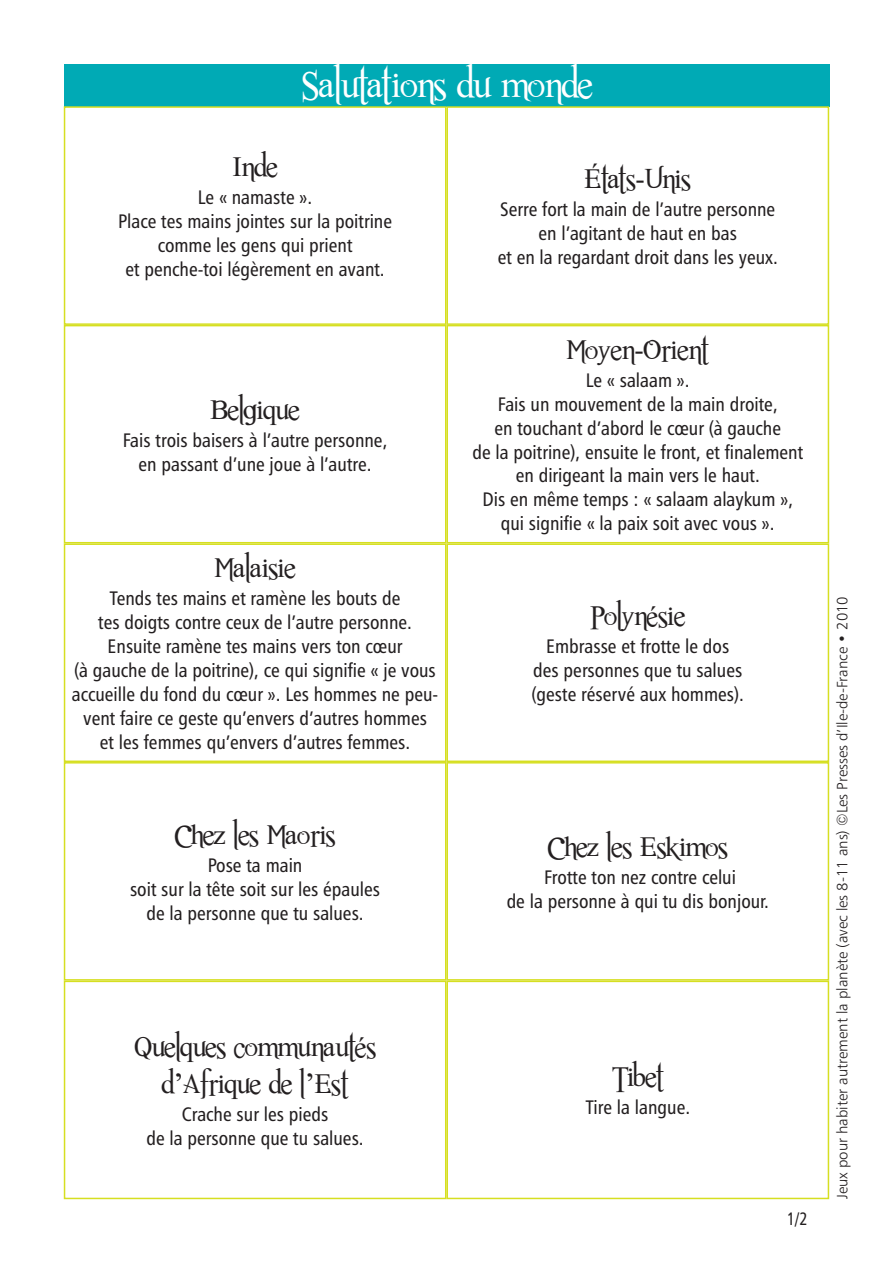
<style>
.page{position:relative;width:893px;height:1263px;background:#fff}
.page>*{position:absolute;margin:0;border:0;box-sizing:border-box;transform-origin:0 0}
.t1{font:37.5px "Romance Fatal Serif";color:#fff}
.t2{font:28.2px/36.9px "Romance Fatal Serif";color:#231f20;text-align:center}
.t3{font:19.5px/23.9px "Humanist 777 BT Roman Condensed B";color:#231f20;text-align:center}
.t4{font:18px "Humanist 777 BT Roman Condensed B";color:#231f20;scale:.94 1}
.t5{font:15px "Humanist 777 BT Light B";color:#231f20}
</style>
<div class="page">
<div style="left:64px;top:64px;width:765px;height:42px;background:#00aab5"></div>
<div style="left:64px;top:106px;width:382px;height:219px;border:2px solid #d6df21"></div>
<div style="left:446px;top:106px;width:383px;height:219px;border:2px solid #d6df21"></div>
<div style="left:64px;top:325px;width:382px;height:218px;border:2px solid #d6df21"></div>
<div style="left:446px;top:325px;width:383px;height:218px;border:2px solid #d6df21"></div>
<div style="left:64px;top:543px;width:382px;height:219px;border:2px solid #d6df21"></div>
<div style="left:446px;top:543px;width:383px;height:219px;border:2px solid #d6df21"></div>
<div style="left:64px;top:762px;width:382px;height:218px;border:2px solid #d6df21"></div>
<div style="left:446px;top:762px;width:383px;height:218px;border:2px solid #d6df21"></div>
<div style="left:64px;top:981px;width:382px;height:218px;border:2px solid #d6df21"></div>
<div style="left:446px;top:981px;width:383px;height:218px;border:2px solid #d6df21"></div>
<h1 class="t1" style="left:300px;top:64px;width:294px">Salutations du monde</h1>
<h2 class="t2" style="left:232px;top:148px;width:47px">Inde</h2>
<p class="t3" style="left:118px;top:187px;width:276px">Le « namaste ».<br>Place tes mains jointes sur la poitrine comme les gens qui prient<br>et penche-toi légèrement en avant.</p>
<h2 class="t2" style="left:211px;top:391px;width:90px">Belgique</h2>
<p class="t3" style="left:123px;top:430px;width:266px">Fais trois baisers à l’autre personne, en passant d’une joue à l’autre.</p>
<h2 class="t2" style="left:585px;top:160px;width:107px">États-Unis</h2>
<p class="t3" style="left:498px;top:199px;width:282px">Serre fort la main de l’autre personne en l’agitant de haut en bas<br>et en la regardant droit dans les yeux.</p>
<h2 class="t2" style="left:567px;top:331px;width:144px">Moyen-Orient</h2>
<p class="t3" style="left:472px;top:370px;width:332px">Le « salaam ».<br>Fais un mouvement de la main droite,<br>en touchant d’abord le cœur (à gauche<br>de la poitrine), ensuite le front, et finalement en dirigeant la main vers le haut.<br>Dis en même temps : « salaam alaykum », qui signifie « la paix soit avec vous ».</p>
<h2 class="t2" style="left:214px;top:550px;width:83px">Malaisie</h2>
<p class="t3" style="left:72px;top:588px;width:368px">Tends tes mains et ramène les bouts de<br>tes doigts contre ceux de l’autre personne.<br>Ensuite ramène tes mains vers ton cœur<br>(à gauche de la poitrine), ce qui signifie « je vous accueille du fond du cœur ». Les hommes ne peu&shy;vent faire ce geste qu’envers d’autres hommes<br>et les femmes qu’envers d’autres femmes.</p>
<h2 class="t2" style="left:590px;top:597px;width:97px">Polynésie</h2>
<p class="t3" style="left:532px;top:636px;width:214px">Embrasse et frotte le dos des personnes que tu salues (geste réservé aux hommes).</p>
<h2 class="t2" style="left:175px;top:816px;width:162px">Chez les Maoris</h2>
<p class="t3" style="left:130px;top:855px;width:252px">Pose ta main<br>soit sur la tête soit sur les épaules de la personne que tu salues.</p>
<h2 class="t2" style="left:134px;top:1028px;width:243px">Quelques communautés d’Afrique de l’Est</h2>
<p class="t3" style="left:146px;top:1104px;width:219px">Crache sur les pieds<br>de la personne que tu salues.</p>
<h2 class="t2" style="left:548px;top:828px;width:181px">Chez les Eskimos</h2>
<p class="t3" style="left:507px;top:867px;width:264px">Frotte ton nez contre celui<br>de la personne à qui tu dis bonjour.</p>
<h2 class="t2" style="left:612px;top:1058px;width:54px">Tibet</h2>
<p class="t3" style="left:585px;top:1097px;width:106px">Tire la langue.</p>
<p class="t4" style="left:787px;top:1212px;width:24px">1/2</p>
<p class="t5" style="left:836px;top:1199px;width:604px;rotate:-90deg">Jeux pour habiter autrement la planète (avec les 8-11 ans) ©Les Presses d’Ile-de-France • 2010</p>
</div>
